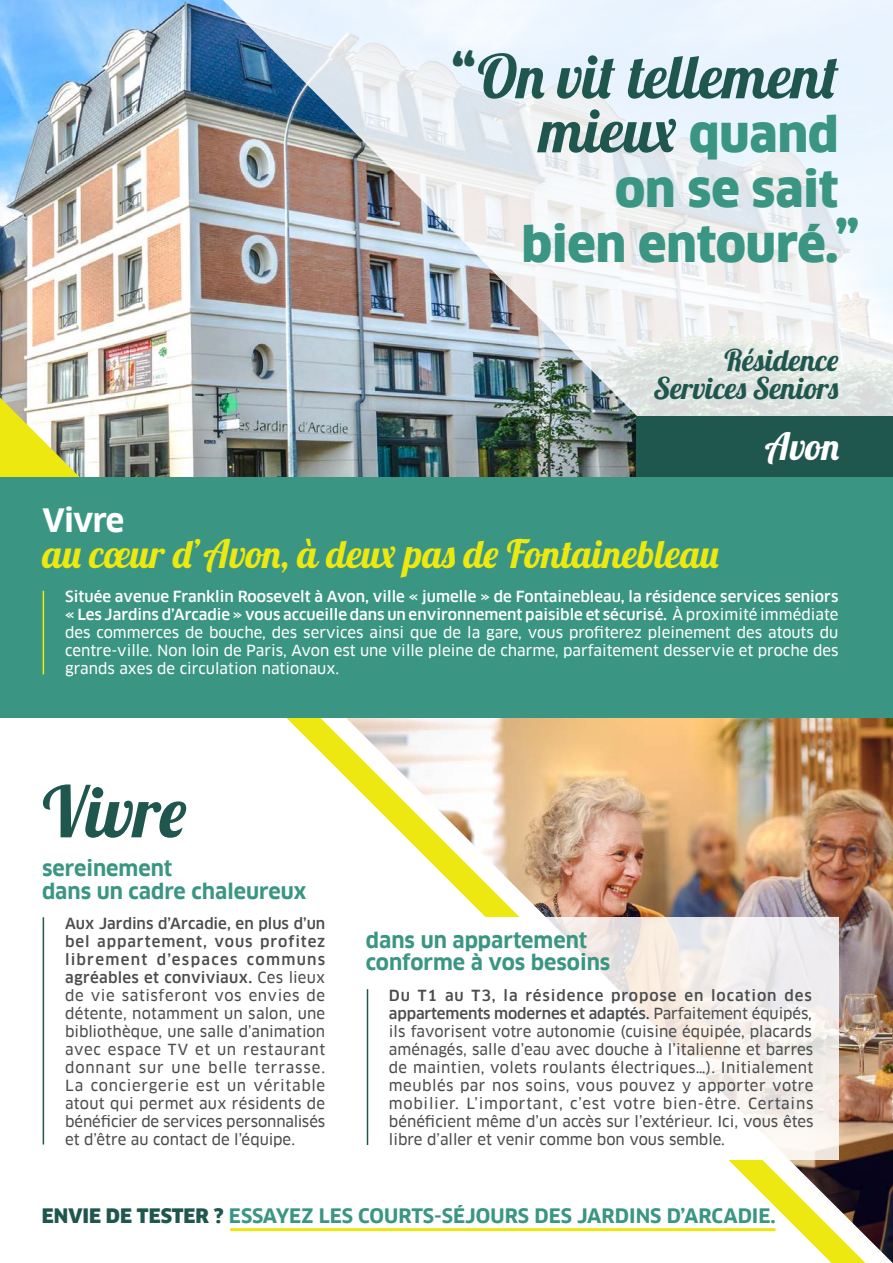
<style>
.page{position:relative;width:893px;height:1263px;background:#fff}
.page>*{position:absolute;margin:0;border:0;box-sizing:border-box;transform-origin:0 0}
.t1{font:70.5px "Lobster 1.4";color:#1f564e}
.t2{font:60.3px "Lobster 1.4";color:#1f564e}
.t3{font:900 47.85px/54.6px "Clan Offc";color:#3a9683;text-align:right}
.t4{font:900 47.85px "Clan Offc";color:#1f564e}
.t5{font:39px "Lobster 1.4";color:#ece810}
.t6{font:37.5px "Lobster 1.4";color:#fff}
.t7{font:700 31.5px "Clan Offc";letter-spacing:-.03em;color:#fff}
.t8{font:30px "Lobster 1.4";color:#1f564e}
.t9{font:700 21px "Clan Offc";color:#3a9683}
.t10{font:700 19.5px "Clan Offc";color:#3a9683}
.t11{font:15px/18px "Clan Offc News";letter-spacing:.005em;color:#4b4c4d;text-align:justify}
.t12{font:15px/18px "Clan Offc News";color:#fff;text-align:justify}
.s1{font-family:"Clan Offc";font-weight:900;font-size:47.85px;color:#3a9683}
.s2{font-family:"Clan Offc";font-weight:500}
.s3{font-weight:900;color:#1f564e}
</style>
<div class="page">
<img style="left:0;top:0;width:159px;height:397px">
<img style="left:159px;top:0;width:734px;height:477px">
<img style="left:333px;top:717px;width:560px;height:546px">
<hr style="left:230px;top:1228px;width:545px;height:3px;background:#ece810">
<div style="left:637px;top:416px;width:256px;height:61px;background:#1f564e"></div>
<div style="left:0;top:477px;width:893px;height:240px;background:#3a9683"></div>
<hr style="left:43px;top:591px;width:1px;height:83px;background:#ece810">
<hr style="left:43px;top:917px;width:1px;height:227px;background:#1f564e">
<svg style="left:350px;top:917px;width:488px;height:242px"></svg>
<hr style="left:367px;top:989px;width:1px;height:156px;background:#1f564e">
<p class="t4" style="left:476px;top:74px;width:26px;rotate:-180deg">”</p>
<p class="t2" style="left:477px;top:38px;width:363px">On vit tellement</p>
<p class="t2" style="left:539px;top:92px;width:301px">mieux <span class="s1">quand</span></p>
<p class="t3" style="left:521px;top:163px;width:319px">on se sait bien entouré.</p>
<p class="t3" style="left:835px;top:211px;width:26px">”</p>
<p class="t8" style="left:724px;top:341px;width:115px">Résidence</p>
<p class="t8" style="left:653px;top:369px;width:187px">Services Seniors</p>
<p class="t7" style="left:43px;top:503px;width:83px">Vivre</p>
<p class="t5" style="left:43px;top:529px;width:678px">au cœur d’Avon, à deux pas de Fontainebleau</p>
<p class="t6" style="left:765px;top:422px;width:76px">Avon</p>
<p class="t12" style="left:65px;top:588px;width:775px"><span class="s2">Située avenue Franklin Roosevelt à Avon, ville « jumelle » de Fontainebleau, la résidence services seniors « Les Jardins d’Arcadie » vous accueille dans un environnement paisible et sécurisé.</span> À proximité immédiate des commerces de bouche, des services ainsi que de la gare, vous profiterez pleinement des atouts du centre-ville. Non loin de Paris, Avon est une ville pleine de charme, parfaitement desservie et proche des grands axes de circulation nationaux.</p>
<p class="t1" style="left:43px;top:767px;width:145px">Vivre</p>
<p class="t9" style="left:42px;top:857px;width:132px">sereinement</p>
<p class="t9" style="left:42px;top:879px;width:266px">dans un cadre chaleureux</p>
<p class="t11" style="left:65px;top:914px;width:262px"><span class="s2">Aux Jardins d’Arcadie, en plus d’un bel appartement, vous profitez librement d’espaces communs agréables et conviviaux.</span> Ces lieux de vie satisferont vos envies de détente, notamment un salon, une bibliothèque, une salle d’animation avec espace TV et un restaurant donnant sur une belle terrasse.<br>La conciergerie est un véritable atout qui permet aux résidents de bénéficier de services personnalisés et d’être au contact de l’équipe.</p>
<p class="t9" style="left:366px;top:929px;width:223px">dans un appartement</p>
<p class="t9" style="left:366px;top:951px;width:246px">conforme à vos besoins</p>
<p class="t11" style="left:389px;top:987px;width:426px;text-align:left"><span class="s2">Du T1 au T3, la résidence propose en location des appartements modernes et adaptés.</span> Parfaitement équipés, ils favorisent votre autonomie (cuisine équipée, placards aménagés, salle d’eau avec douche à l’italienne et barres de maintien, volets roulants électriques…). Initialement meublés par nos soins, vous pouvez y apporter votre mobilier. L’important, c’est votre bien-être. Certains bénéficient même d’un accès sur l’extérieur. Ici, vous êtes libre d’aller et venir comme bon vous semble.</p>
<p class="t10" style="left:42px;top:1205px;width:735px"><span class="s3">ENVIE DE TESTER ?</span> ESSAYEZ LES COURTS-SÉJOURS DES JARDINS D’ARCADIE.</p>
</div>
